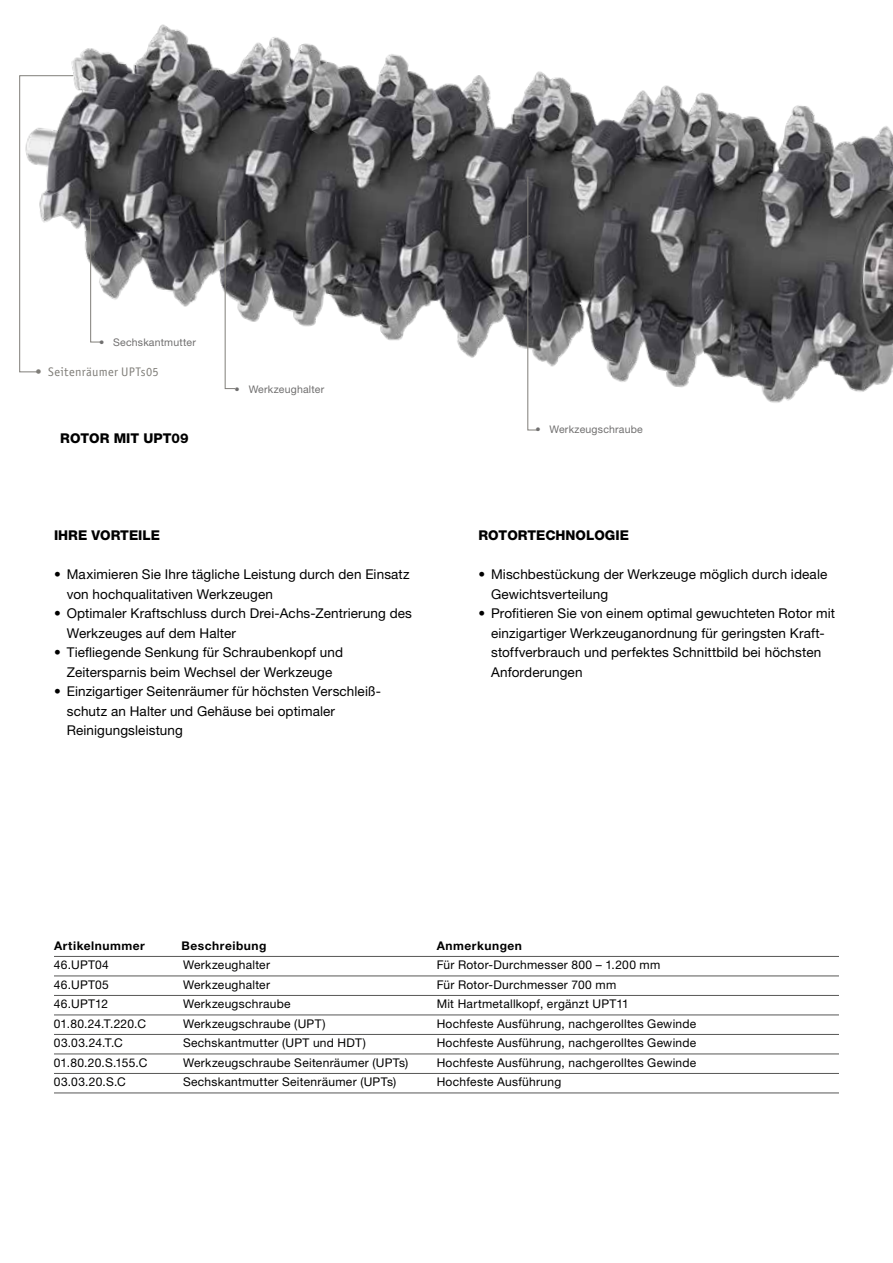
<style>
.page{position:relative;width:893px;height:1263px;background:#fff}
.page>*{position:absolute;margin:0;border:0;box-sizing:border-box;transform-origin:0 0}
.t1{font:13.5px/19.5px "Helvetica Neue LT Pro";letter-spacing:.01em;color:#000}
.t2{font:800 13.5px "Helvetica Neue LT Pro";color:#000}
.t3{font:12.45px "Officina Sans Book ITC";letter-spacing:.02em;color:#807e79}
.t4{font:12px "Helvetica Neue LT Pro";letter-spacing:.025em;color:#000}
.t5{font:700 12px "Helvetica Neue LT Pro";letter-spacing:.045em;color:#000}
.t6{font:10.5px "Helvetica Neue LT Pro";letter-spacing:.02em;color:#706f6f}
</style>
<div class="page">
<img style="left:19px;top:24px;width:874px;height:407px">
<hr style="left:54px;top:956px;width:785px;height:1px;background:#575756">
<hr style="left:54px;top:976px;width:785px;height:1px;background:#575756">
<hr style="left:54px;top:995px;width:785px;height:1px;background:#575756">
<hr style="left:54px;top:1015px;width:785px;height:1px;background:#575756">
<hr style="left:54px;top:1034px;width:785px;height:1px;background:#575756">
<hr style="left:54px;top:1054px;width:785px;height:1px;background:#575756">
<hr style="left:54px;top:1073px;width:785px;height:1px;background:#575756">
<hr style="left:54px;top:1093px;width:785px;height:1px;background:#575756">
<svg style="left:527px;top:176px;width:11px;height:254px"></svg>
<svg style="left:90px;top:208px;width:11px;height:134px"></svg>
<svg style="left:225px;top:219px;width:11px;height:170px"></svg>
<svg style="left:19px;top:75px;width:55px;height:297px"></svg>
<p class="t6" style="left:99px;top:336px;width:98px">• Sechskantmutter</p>
<p class="t3" style="left:35px;top:364px;width:125px">• Seitenräumer UPTs05</p>
<p class="t2" style="left:60px;top:430px;width:130px">ROTOR MIT UPT09</p>
<p class="t6" style="left:235px;top:383px;width:91px">• Werkzeughalter</p>
<p class="t2" style="left:54px;top:527px;width:108px">IHRE VORTEILE</p>
<p class="t1" style="left:67px;top:565px;width:344px;text-indent:-13px">• Maximieren Sie Ihre tägliche Leistung durch den Einsatz von hochqualitativen Werkzeugen</p>
<p class="t1" style="left:67px;top:604px;width:347px;text-indent:-13px">• Optimaler Kraftschluss durch Drei-Achs-Zentrierung des<br>Werkzeuges auf dem Halter</p>
<p class="t1" style="left:54px;top:643px;width:291px;text-align:center">• Tiefliegende Senkung für Schraubenkopf und<br>Zeitersparnis beim Wechsel der Werkzeuge</p>
<p class="t1" style="left:67px;top:682px;width:316px;text-indent:-13px">• Einzigartiger Seitenräumer für höchsten Verschleiß&shy;schutz an Halter und Gehäuse bei optimaler<br>Reinigungsleistung</p>
<p class="t6" style="left:535px;top:423px;width:109px">• Werkzeugschraube</p>
<p class="t2" style="left:478px;top:527px;width:152px">ROTORTECHNOLOGIE</p>
<p class="t1" style="left:491px;top:565px;width:338px;text-indent:-13px">• Mischbestückung der Werkzeuge möglich durch ideale<br>Gewichtsverteilung</p>
<p class="t1" style="left:491px;top:604px;width:345px;text-indent:-13px">• Profitieren Sie von einem optimal gewuchteten Rotor mit einzigartiger Werkzeuganordnung für geringsten Kraft&shy;stoffverbrauch und perfektes Schnittbild bei höchsten Anforderungen</p>
<p class="t5" style="left:54px;top:938px;width:92px">Artikelnummer</p>
<p class="t5" style="left:182px;top:938px;width:86px">Beschreibung</p>
<p class="t5" style="left:437px;top:938px;width:87px">Anmerkungen</p>
<p class="t4" style="left:54px;top:958px;width:56px">46.UPT04</p>
<p class="t4" style="left:183px;top:958px;width:89px">Werkzeughalter</p>
<p class="t4" style="left:437px;top:958px;width:225px">Für Rotor-Durchmesser 800 – 1.200 mm</p>
<p class="t4" style="left:54px;top:977px;width:56px">46.UPT05</p>
<p class="t4" style="left:183px;top:977px;width:89px">Werkzeughalter</p>
<p class="t4" style="left:437px;top:977px;width:181px">Für Rotor-Durchmesser 700 mm</p>
<p class="t4" style="left:54px;top:997px;width:56px">46.UPT12</p>
<p class="t4" style="left:183px;top:997px;width:109px">Werkzeugschraube</p>
<p class="t4" style="left:437px;top:997px;width:194px">Mit Hartmetallkopf, ergänzt UPT11</p>
<p class="t4" style="left:54px;top:1016px;width:94px">01.80.24.T.220.C</p>
<p class="t4" style="left:183px;top:1016px;width:144px">Werkzeugschraube (UPT)</p>
<p class="t4" style="left:437px;top:1016px;width:261px">Hochfeste Ausführung, nachgerolltes Gewinde</p>
<p class="t4" style="left:54px;top:1036px;width:70px">03.03.24.T.C</p>
<p class="t4" style="left:183px;top:1036px;width:184px">Sechskantmutter (UPT und HDT)</p>
<p class="t4" style="left:437px;top:1036px;width:261px">Hochfeste Ausführung, nachgerolltes Gewinde</p>
<p class="t4" style="left:54px;top:1055px;width:95px">01.80.20.S.155.C</p>
<p class="t4" style="left:183px;top:1055px;width:227px">Werkzeugschraube Seitenräumer (UPTs)</p>
<p class="t4" style="left:437px;top:1055px;width:261px">Hochfeste Ausführung, nachgerolltes Gewinde</p>
<p class="t4" style="left:54px;top:1075px;width:73px">03.03.20.S.C</p>
<p class="t4" style="left:183px;top:1075px;width:215px">Sechskantmutter Seitenräumer (UPTs)</p>
<p class="t4" style="left:437px;top:1075px;width:126px">Hochfeste Ausführung</p>
</div>
